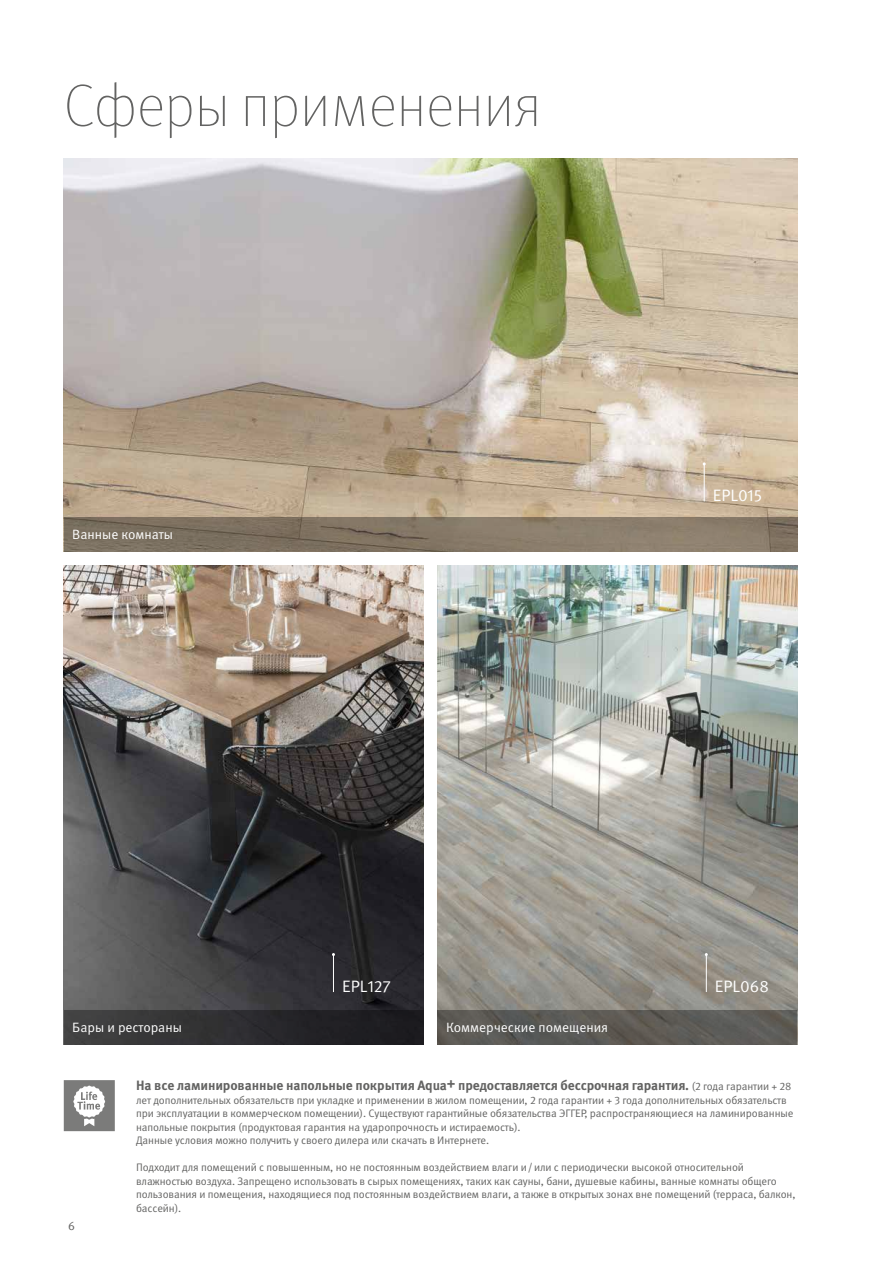
<style>
.page{position:relative;width:893px;height:1263px;background:#fff}
.page>*{position:absolute;margin:0;border:0;box-sizing:border-box;transform-origin:0 0}
.t1{font:100 60px "Meta Pro";color:#636362}
.t2{font:16.5px "Meta Pro";color:#fff}
.t3{font:700 13.5px "Meta Pro";letter-spacing:-.01em;color:#636362}
.t4{font:13.5px "Meta Pro";color:#fff}
.t5{font:12px "Meta Pro";color:#636362}
.t6{font:10.8px/13.5px "Meta Pro";letter-spacing:-.01em;color:#636362}
.s1{font-weight:400;font-size:10.8px}
</style>
<div class="page">
<img style="left:438px;top:566px;width:359px;height:444px">
<img style="left:64px;top:158px;width:733px;height:359px">
<svg style="left:64px;top:517px;width:733px;height:34px;background:#827565"></svg>
<img style="left:64px;top:566px;width:359px;height:444px">
<div style="left:64px;top:1010px;width:359px;height:34px;background:linear-gradient(to right,#434343,#17161b)"></div>
<div style="left:438px;top:1010px;width:359px;height:34px;background:#5c5b57"></div>
<svg style="left:64px;top:1080px;width:51px;height:51px"></svg>
<hr style="left:704px;top:464px;width:1px;height:37px;background:#fff">
<hr style="left:706px;top:954px;width:1px;height:38px;background:#fff">
<hr style="left:333px;top:954px;width:1px;height:38px;background:#fff">
<h1 class="t1" style="left:64px;top:64px;width:479px">Сферы применения</h1>
<p class="t4" style="left:72px;top:527px;width:102px">Ванные комнаты</p>
<h2 class="t2" style="left:713px;top:486px;width:51px">EPL015</h2>
<h2 class="t2" style="left:342px;top:976px;width:51px">EPL127</h2>
<h2 class="t2" style="left:715px;top:976px;width:56px">EPL068</h2>
<p class="t4" style="left:72px;top:1019px;width:111px">Бары и рестораны</p>
<p class="t4" style="left:446px;top:1019px;width:164px">Коммерческие помещения</p>
<p class="t5" style="left:68px;top:1218px;width:8px">6</p>
<p class="t3" style="left:136px;top:1075px;width:657px">На все ламинированные напольные покрытия Aqua+ предоставляется бессрочная гарантия. <span class="s1">(2 года гарантии + 28</span></p>
<p class="t6" style="left:136px;top:1093px;width:659px">лет дополнительных обязательств при укладке и применении в жилом помещении, 2 года гарантии + 3 года дополнительных обязательств при эксплуатации в коммерческом помещении). Существуют гарантийные обязательства ЭГГЕР, распространяющиеся на ламинированные напольные покрытия (продуктовая гарантия на ударопрочность и истираемость).<br>Данные условия можно получить у своего дилера или скачать в Интернете.</p>
<p class="t6" style="left:136px;top:1161px;width:661px">Подходит для помещений с повышенным, но не постоянным воздействием влаги и/или с периодически высокой относительной влажностью воздуха. Запрещено использовать в сырых помещениях, таких как сауны, бани, душевые кабины, ванные комнаты общего пользования и помещения, находящиеся под постоянным воздействием влаги, а также в открытых зонах вне помещений (терраса, балкон, бассейн).</p>
</div>
